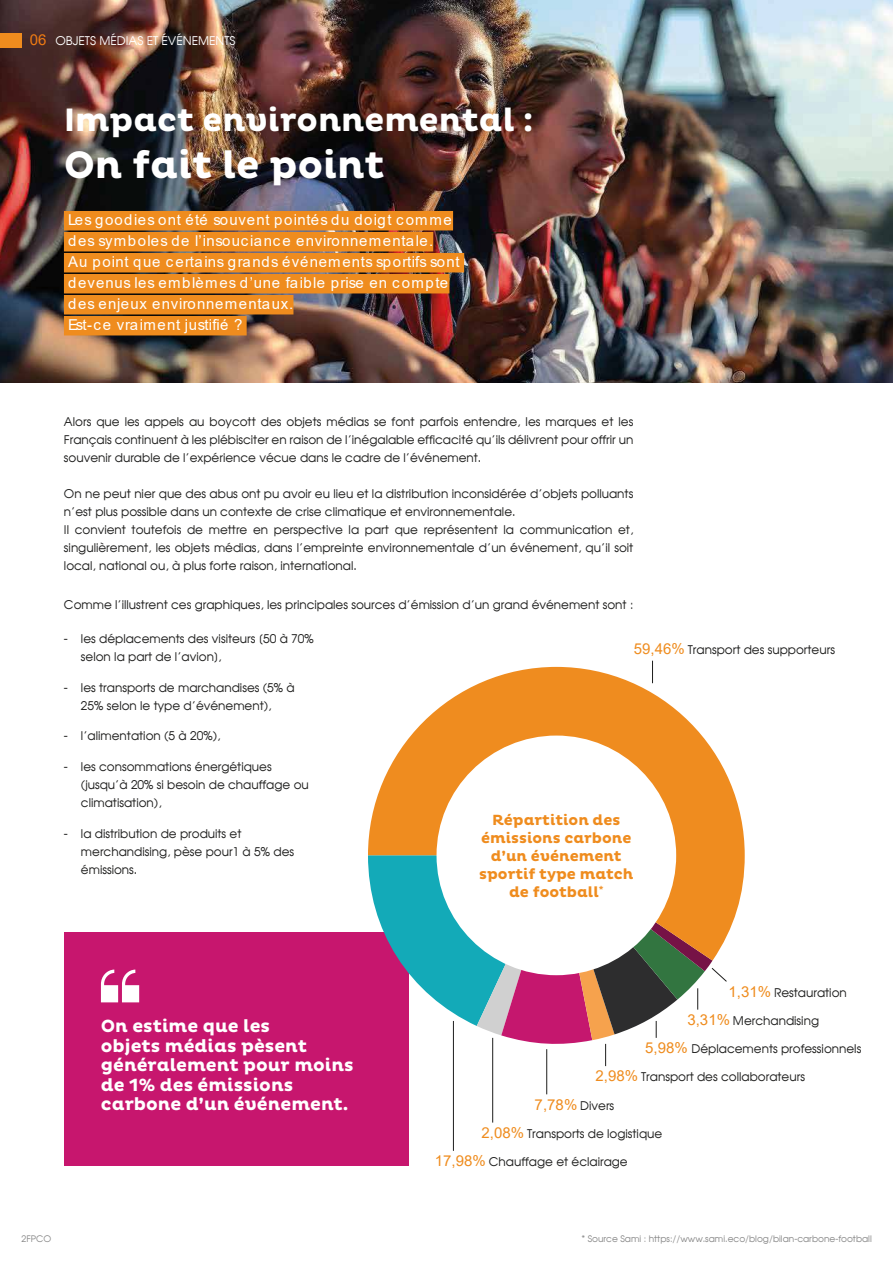
<style>
.page{position:relative;width:893px;height:1263px;background:#fff}
.page>*{position:absolute;margin:0;border:0;box-sizing:border-box;transform-origin:0 0}
.t1{font:700 39px "Pluto";color:#fff}
.t2{font:700 33px "Pluto";color:#fff}
.t3{font:700 18px/19.5px "Pluto";color:#fff}
.t4{font:15px/21px "Arial";letter-spacing:.065em;color:#fff}
.t5{font:700 15px/18px "Pluto";color:#ef8c1e;text-align:center}
.t6{font:12px/18px "Avalon Plain";color:#1d1d1c}
.t7{font:12px "Avalon Plain";color:#fff}
.t8{font:9px "Avalon Plain";color:#878787}
.s1{font-family:"Arial";font-size:15px;color:#ef7b13}
.s2{font-family:"Arial";font-size:15px;color:#ef8c1e}
</style>
<div class="page">
<img style="left:0;top:0;width:893px;height:383px">
<div style="left:64px;top:932px;width:344px;height:234px;background:#c7166e"></div>
<div style="left:0;top:33px;width:21px;height:15px;background:#ef8c1e"></div>
<div style="left:64px;top:211px;width:389px;height:19px;background:#ef8c1e"></div>
<div style="left:64px;top:232px;width:369px;height:19px;background:#ef8c1e"></div>
<div style="left:64px;top:253px;width:400px;height:19px;background:#ef8c1e"></div>
<div style="left:64px;top:274px;width:385px;height:19px;background:#ef8c1e"></div>
<div style="left:64px;top:295px;width:229px;height:19px;background:#ef8c1e"></div>
<div style="left:64px;top:316px;width:183px;height:19px;background:#ef8c1e"></div>
<svg style="left:101px;top:969px;width:38px;height:33px"></svg>
<svg style="left:368px;top:667px;width:377px;height:268px;fill:#ef8c1f"></svg>
<div style="left:437px;top:735px;width:239px;height:240px;background:#fff;border-radius:50%"></div>
<svg style="left:652px;top:661px;width:1px;height:22px"></svg>
<hr style="left:453px;top:1021px;width:1px;height:130px;background:#1d1d1c">
<hr style="left:492px;top:1038px;width:1px;height:84px;background:#1d1d1c">
<svg style="left:368px;top:855px;width:359px;height:211px"></svg>
<hr style="left:546px;top:1049px;width:1px;height:45px;background:#1d1d1c">
<p class="t7" style="left:30px;top:33px;width:207px"><span class="s1">06</span> OBJETS MÉDIAS ET ÉVÉNEMENTS</p>
<h2 class="t2" style="left:64px;top:101px;width:471px">Impact environnemental :</h2>
<h1 class="t1" style="left:64px;top:142px;width:322px">On fait le point</h1>
<p class="t4" style="left:68px;top:209px;width:393px">Les goodies ont été souvent pointés du doigt comme des symboles de l’insouciance environnementale.<br>Au point que certains grands événements sportifs sont devenus les emblèmes d’une faible prise en compte des enjeux environnementaux.<br>Est-c e vraiment justifié ?</p>
<p class="t6" style="left:64px;top:412px;width:571px;text-align:justify">Alors que les appels au boycott des objets médias se font parfois entendre, les marques et les Français continuent à les plébisciter en raison de l’inégalable efficacité qu’ils délivrent pour offrir un souvenir durable de l’expérience vécue dans le cadre de l’événement.</p>
<p class="t6" style="left:64px;top:484px;width:571px">On ne peut nier que des abus ont pu avoir eu lieu et la distribution inconsidérée d’objets polluants n’est plus possible dans un contexte de crise climatique et environnementale.<br>Il convient toutefois de mettre en perspective la part que représentent la communication et, singulièrement, les objets médias, dans l’empreinte environnementale d’un événement, qu’il soit local, national ou, à plus forte raison, international.</p>
<p class="t6" style="left:64px;top:595px;width:571px">Comme l’illustrent ces graphiques, les principales sources d’émission d’un grand événement sont :</p>
<p class="t6" style="left:81px;top:629px;width:234px;text-indent:-17px">- les déplacements des visiteurs [50 à 70% selon la part de l’avion],</p>
<p class="t6" style="left:64px;top:678px;width:232px;text-align:center">- les transports de marchandises (5% à<br>25% selon le type d’événement),</p>
<p class="t6" style="left:64px;top:727px;width:158px">- l’alimentation (5 à 20%),</p>
<p class="t6" style="left:81px;top:758px;width:229px;text-indent:-17px">- les consommations énergétiques (jusqu’à 20% si besoin de chauffage ou climatisation),</p>
<p class="t6" style="left:81px;top:824px;width:215px;text-indent:-17px">- la distribution de produits et merchandising, pèse pour1 à 5% des émissions.</p>
<p class="t6" style="left:634px;top:640px;width:203px"><span class="s2">59,46%</span> Transport des supporteurs</p>
<p class="t5" style="left:479px;top:811px;width:156px">Répartition des émissions carbone d’un événement sportif type match de football<sup>*</sup></p>
<p class="t8" style="left:21px;top:1233px;width:31px">2FPCO</p>
<h3 class="t3" style="left:101px;top:1017px;width:254px">On estime que les<br>objets médias pèsent généralement pour moins de 1% des émissions carbone d’un événement.</h3>
<p class="t6" style="left:728px;top:983px;width:120px"><span class="s2">1,31%</span> Restauration</p>
<p class="t6" style="left:687px;top:1011px;width:133px"><span class="s2">3,31%</span> Merchandising</p>
<p class="t6" style="left:645px;top:1040px;width:218px"><span class="s2">5,98%</span> Déplacements professionnels</p>
<p class="t6" style="left:595px;top:1068px;width:211px"><span class="s2">2,98%</span> Transport des collaborateurs</p>
<p class="t6" style="left:535px;top:1096px;width:81px"><span class="s2">7,78%</span> Divers</p>
<p class="t6" style="left:481px;top:1124px;width:182px"><span class="s2">2,08%</span> Transports de logistique</p>
<p class="t6" style="left:435px;top:1152px;width:194px"><span class="s2">17,98%</span> Chauffage et éclairage</p>
<p class="t8" style="left:581px;top:1233px;width:292px">* Source Sami : https://www.sami.eco/blog/bilan-carbone-football</p>
</div>
